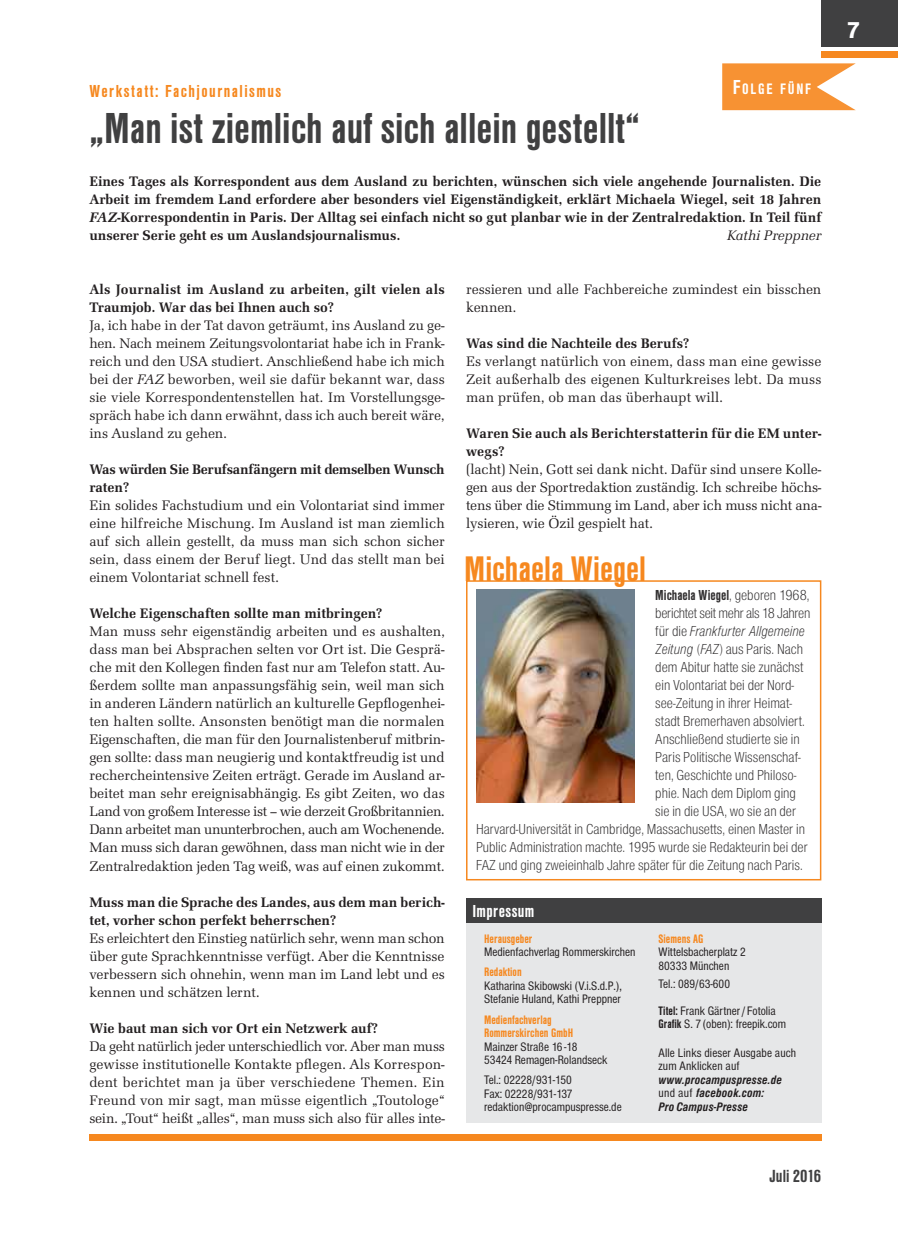
<style>
.page{position:relative;width:898px;height:1238px;background:#fff}
.page>*{position:absolute;margin:0;border:0;box-sizing:border-box;transform-origin:0 0}
.t1{font:700 condensed 45px "Sans";color:#404041}
.t2{font:700 condensed 36.9px "Sans";color:#f6881f}
.t3{font:700 24px "Sans";color:#fff}
.t4{font:700 condensed 18.15px "Sans";color:#404041}
.t5{font:700 condensed 18px "Sans";letter-spacing:.08em;color:#f6881f}
.t6{font:700 condensed 18px "Sans";letter-spacing:.02em;color:#fff}
.t7{font:700 condensed 15.75px "Sans";letter-spacing:.105em;color:#fff}
.t8{font:300 condensed 15px "Sans";color:#323031}
.t9{font:300 condensed 15px "Sans";letter-spacing:-.02em;color:#323031}
.t10{font:700 condensed 15px "Sans";color:#323031}
.t11{font:italic 300 condensed 15px "Sans";color:#323031}
.t12{font:14.25px/18px "Marseille";letter-spacing:-.01em;color:#231f20;text-align:justify}
.t13{font:700 14.25px/18px "Marseille";color:#231f20}
.t14{font:700 14.25px/18px "Marseille";letter-spacing:-.02em;color:#231f20}
.t15{font:italic 14.25px "Marseille";letter-spacing:-.005em;color:#231f20}
.t16{font:condensed 12.75px/13.5px "Sans";color:#231f20}
.t17{font:700 condensed 12.75px/13.5px "Sans";color:#f6881f}
.t18{font:italic 700 condensed 12.75px/13.5px "Sans";letter-spacing:.02em;color:#231f20}
.s1{font-size:21px}
.s2{font-style:italic}
.s3{font-weight:300}
.s4{font-style:normal}
.s5{font-weight:700}
.s6{font-weight:400;font-style:normal}
</style>
<div class="page">
<div style="left:821px;top:0;width:76px;height:47px;background:#404041"></div>
<div style="left:821px;top:51px;width:76px;height:6px;background:#f6881f"></div>
<svg style="left:722px;top:63px;width:133px;height:47px;background:#f8a251"></svg>
<div style="left:466px;top:580px;width:355px;height:300px;border:2px solid #f6881f"></div>
<img style="left:476px;top:590px;width:157px;height:212px">
<div style="left:466px;top:922px;width:355px;height:200px;background:#e6e7e8"></div>
<div style="left:466px;top:898px;width:355px;height:25px;background:#404041"></div>
<div style="left:89px;top:1134px;width:732px;height:6px;background:#f6881f"></div>
<p class="t7" style="left:732px;top:80px;width:79px"><span class="s1">F</span>OLGE FÜNF</p>
<p class="t5" style="left:89px;top:84px;width:193px">Werkstatt: Fachjournalismus</p>
<h1 class="t1" style="left:89px;top:111px;width:552px">„Man ist ziemlich auf sich allein gestellt“</h1>
<p class="t13" style="left:89px;top:174px;width:733px;text-align:justify">Eines Tages als Korrespondent aus dem Ausland zu berichten, wünschen sich viele angehende Journalisten. Die Arbeit im fremdem Land erfordere aber besonders viel Eigenständigkeit, erklärt Michaela Wiegel, seit 18 Jahren <span class="s2">FAZ</span>-Korrespondentin in Paris. Der Alltag sei einfach nicht so gut planbar wie in der Zentralredaktion. In Teil fünf unserer Serie geht es um Auslandsjournalismus.</p>
<p class="t15" style="left:726px;top:230px;width:96px">Kathi Preppner</p>
<p class="t13" style="left:89px;top:282px;width:356px">Als Journalist im Ausland zu arbeiten, gilt vielen als<br>Traum job. War das bei Ihnen auch so?</p>
<p class="t12" style="left:89px;top:318px;width:357px">Ja, ich habe in der Tat davon geträumt, ins Ausland zu ge&shy;hen. Nach meinem Zeitungsvolontariat habe ich in Frank&shy;reich und den USA studiert. Anschließend habe ich mich bei der <span class="s2">FAZ</span> beworben, weil sie dafür bekannt war, dass sie viele Korrespondentenstellen hat. Im Vorstellungsge&shy;spräch habe ich dann erwähnt, dass ich auch bereit wäre, ins Ausland zu gehen.</p>
<p class="t14" style="left:89px;top:462px;width:357px">Was würden Sie Berufsanfängern mit demselben Wunsch raten?</p>
<p class="t12" style="left:89px;top:498px;width:357px">Ein solides Fachstudium und ein Volontariat sind immer eine hilfreiche Mischung. Im Ausland ist man ziemlich auf sich allein gestellt, da muss man sich schon sicher sein, dass einem der Beruf liegt. Und das stellt man bei einem Volontariat schnell fest.</p>
<p class="t13" style="left:89px;top:606px;width:294px">Welche Eigenschaften sollte man mitbringen?</p>
<p class="t12" style="left:89px;top:624px;width:357px">Man muss sehr eigenständig arbeiten und es aushalten, dass man bei Absprachen selten vor Ort ist. Die Gesprä&shy;che mit den Kollegen finden fast nur am Telefon statt. Au&shy;ßerdem sollte man anpassungsfähig sein, weil man sich in anderen Ländern natürlich an kulturelle Gepflogenhei&shy;ten halten sollte. Ansonsten benötigt man die normalen Eigenschaften, die man für den Journalistenberuf mitbrin&shy;gen sollte: dass man neugierig und kontaktfreudig ist und rechercheintensive Zeiten erträgt. Gerade im Ausland ar&shy;beitet man sehr ereignisabhängig. Es gibt Zeiten, wo das Land von großem Interesse ist – wie derzeit Großbritannien.<br>Dann arbeitet man ununterbrochen, auch am Wochenende.<br>Man muss sich daran gewöhnen, dass man nicht wie in der Zentralredaktion jeden Tag weiß, was auf einen zukommt.</p>
<p class="t13" style="left:89px;top:894px;width:356px">Muss man die Sprache des Landes, aus dem man berich&shy;tet, vorher schon perfekt beherrschen?</p>
<p class="t12" style="left:89px;top:930px;width:357px">Es erleichtert den Einstieg natürlich sehr, wenn man schon über gute Sprachkenntnisse verfügt. Aber die Kenntnisse verbessern sich ohnehin, wenn man im Land lebt und es kennen und schätzen lernt.</p>
<p class="t13" style="left:89px;top:1020px;width:290px">Wie baut man sich vor Ort ein Netzwerk auf?</p>
<p class="t12" style="left:89px;top:1038px;width:357px">Da geht natürlich jeder unterschiedlich vor. Aber man muss gewisse institutionelle Kontakte pflegen. Als Korrespon&shy;dent berichtet man ja über verschiedene Themen. Ein Freund von mir sagt, man müsse eigentlich „Toutologe“ sein. „Tout“ heißt „alles“, man muss sich also für alles inte-</p>
<p class="t12" style="left:466px;top:282px;width:357px">ressieren und alle Fachbereiche zumindest ein bisschen kennen.</p>
<p class="t13" style="left:466px;top:336px;width:225px">Was sind die Nachteile des Berufs?</p>
<p class="t12" style="left:466px;top:354px;width:357px">Es verlangt natürlich von einem, dass man eine gewisse Zeit außerhalb des eigenen Kulturkreises lebt. Da muss man prüfen, ob man das überhaupt will.</p>
<p class="t13" style="left:466px;top:426px;width:357px">Waren Sie auch als Berichterstatterin für die EM unter&shy;wegs?</p>
<p class="t12" style="left:466px;top:462px;width:357px">(lacht) Nein, Gott sei dank nicht. Dafür sind unsere Kolle&shy;gen aus der Sportredaktion zuständig. Ich schreibe höchs&shy;tens über die Stimmung im Land, aber ich muss nicht ana&shy;lysieren, wie Özil gespielt hat.</p>
<h2 class="t2" style="left:464px;top:555px;width:183px">Michaela Wiegel</h2>
<p class="t10" style="left:655px;top:589px;width:156px">Michaela Wiegel<span class="s3">, geboren 1968,</span></p>
<p class="t9" style="left:655px;top:607px;width:156px">berichtet seit mehr als 18 Jahren</p>
<p class="t11" style="left:655px;top:622px;width:151px"><span class="s4">für die</span> Frankfurter Allgemeine</p>
<p class="t8" style="left:655px;top:643px;width:149px"><span class="s2">Zeitung</span> (<span class="s2">FAZ</span>) aus Paris. Nach</p>
<p class="t8" style="left:655px;top:661px;width:150px">dem Abitur hatte sie zunächst</p>
<p class="t8" style="left:655px;top:679px;width:140px">ein Volontariat bei der Nord-</p>
<p class="t8" style="left:655px;top:697px;width:138px">see-Zeitung in ihrer Heimat-</p>
<p class="t8" style="left:655px;top:715px;width:151px">stadt Bremerhaven absolviert.</p>
<p class="t8" style="left:655px;top:733px;width:146px">Anschließend studierte sie in</p>
<p class="t8" style="left:655px;top:751px;width:147px">Paris Politische Wissenschaf-</p>
<p class="t8" style="left:655px;top:769px;width:142px">ten, Geschichte und Philoso-</p>
<p class="t8" style="left:655px;top:787px;width:142px">phie. Nach dem Diplom ging</p>
<p class="t8" style="left:655px;top:805px;width:142px">sie in die USA, wo sie an der</p>
<p class="t8" style="left:476px;top:823px;width:330px">Harvard- Universität in Cambridge, Massachusetts, einen Master in</p>
<p class="t8" style="left:476px;top:841px;width:333px">Public Administration machte. 1995 wurde sie Redakteurin bei der</p>
<p class="t8" style="left:476px;top:859px;width:328px">FAZ und ging zweieinhalb Jahre später für die Zeitung nach Paris.</p>
<p class="t6" style="left:472px;top:903px;width:63px">Impressum</p>
<p class="t17" style="left:484px;top:933px;width:50px">Herausgeber</p>
<p class="t16" style="left:484px;top:946px;width:153px">Medienfachverlag Rommerskirchen</p>
<p class="t17" style="left:484px;top:966px;width:39px">Redaktion</p>
<p class="t16" style="left:484px;top:980px;width:139px">Katharina Skibowski (V.i.S.d.P.),<br>Stefanie Huland, Kathi Preppner</p>
<p class="t17" style="left:484px;top:1013px;width:90px">Medienfachverlag<br>Rommerskirchen GmbH</p>
<p class="t16" style="left:484px;top:1040px;width:125px">Mainzer Straße 16 -18<br>53424 Remagen-Rolandseck</p>
<p class="t16" style="left:484px;top:1074px;width:139px">Tel.: 02228/931-150<br>Fax: 02228/931-137 redaktion@procampuspresse.de</p>
<p class="t17" style="left:658px;top:933px;width:46px">Siemens AG</p>
<p class="t16" style="left:658px;top:946px;width:89px">Wittelsbacherplatz 2<br>80333 München</p>
<p class="t16" style="left:658px;top:971px;width:119px;line-height:27.2px">Tel.: 089/63-600<br><span class="s5">Titel:</span> Frank Gärtner / Fotolia</p>
<p class="t16" style="left:658px;top:1018px;width:129px"><span class="s5">Grafik</span> S. 7 (oben): freepik.com</p>
<p class="t16" style="left:658px;top:1046px;width:139px">Alle Links dieser Ausgabe auch zum Anklicken auf</p>
<p class="t18" style="left:658px;top:1072px;width:125px">www.procampuspresse.de <span class="s6">und auf</span> facebook.com:<br>Pro Campus-Presse</p>
<p class="t4" style="left:769px;top:1169px;width:53px">Juli 2016</p>
<h3 class="t3" style="left:846px;top:22px;width:15px">7</h3>
</div>
